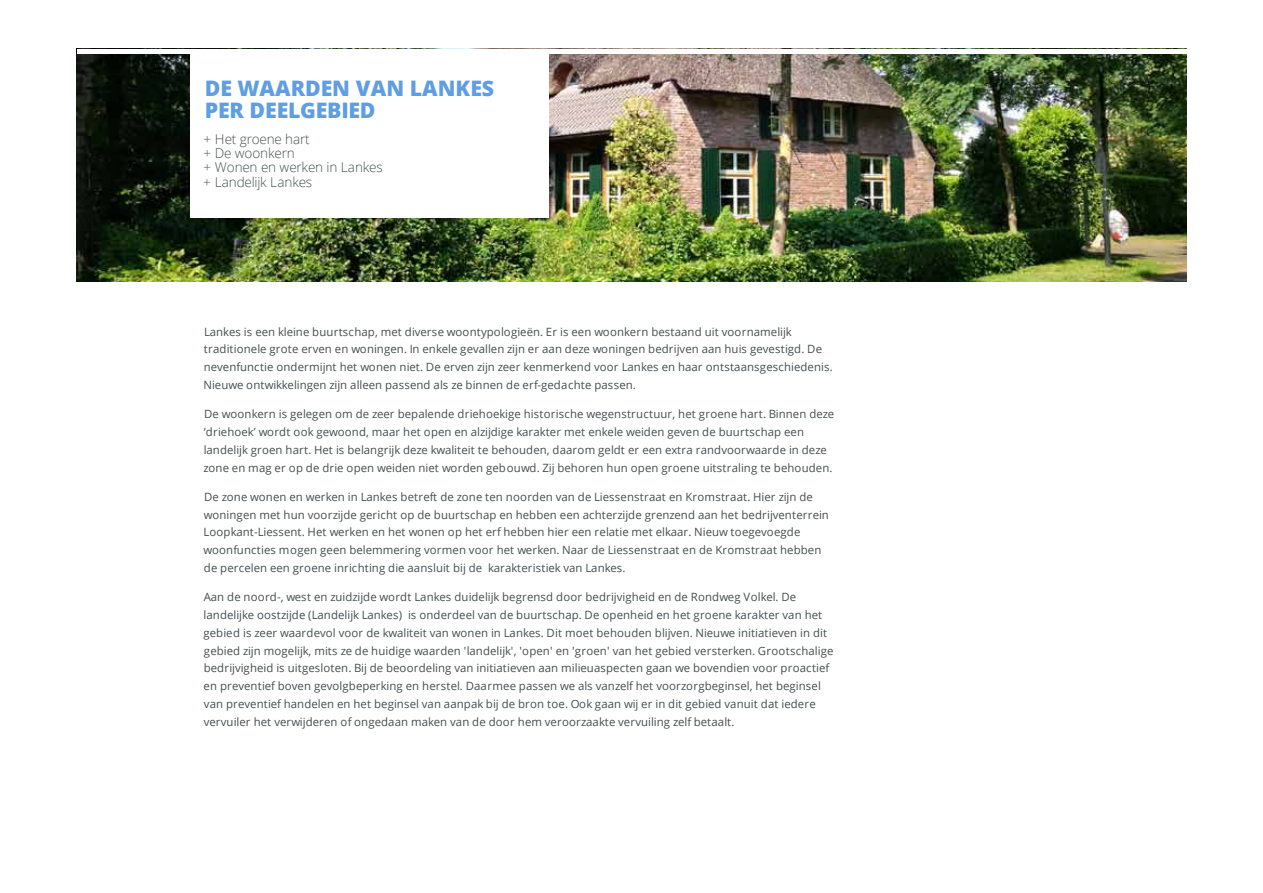
<style>
.page{position:relative;width:1263px;height:893px;background:#fff}
.page>*{position:absolute;margin:0;border:0;box-sizing:border-box;transform-origin:0 0}
.t1{font:800 21.3px/21.3px "Open Sans";letter-spacing:-.005em;color:#5f9ee2}
.t2{font:300 13.5px/14.2px "Open Sans";letter-spacing:-.01em;color:#454e51}
.t3{font:11.4px/17.9px "Open Sans";letter-spacing:.005em;color:#454e51}
</style>
<div class="page">
<img style="left:77px;top:54px;width:1109px;height:227px">
<div style="left:191px;top:53px;width:358px;height:165px;background:#fff"></div>
<h1 class="t1" style="left:205px;top:77px;width:291px">DE WAARDEN VAN LANKES<br>PER DEELGEBIED</h1>
<p class="t2" style="left:203px;top:132px;width:181px">+ Het groene hart<br>+ De woonkern<br>+ Wonen en werken in Lankes + Landelijk Lankes</p>
<p class="t3" style="left:204px;top:322px;width:631px">Lankes is een kleine buurtschap, met diverse woontypologieën. Er is een woonkern bestaand uit voornamelijk traditionele grote erven en woningen. In enkele gevallen zijn er aan deze woningen bedrijven aan huis gevestigd. De nevenfunctie ondermijnt het wonen niet. De erven zijn zeer kenmerkend voor Lankes en haar ontstaansgeschiedenis.<br>Nieuwe ontwikkelingen zijn alleen passend als ze binnen de erf-gedachte passen.</p>
<p class="t3" style="left:203px;top:405px;width:632px">De woonkern is gelegen om de zeer bepalende driehoekige historische wegenstructuur, het groene hart. Binnen deze ‘driehoek’ wordt ook gewoond, maar het open en alzijdige karakter met enkele weiden geven de buurtschap een landelijk groen hart. Het is belangrijk deze kwaliteit te behouden, daarom geldt er een extra randvoorwaarde in deze zone en mag er op de drie open weiden niet worden gebouwd. Zij behoren hun open groene uitstraling te behouden.</p>
<p class="t3" style="left:203px;top:487px;width:627px">De zone wonen en werken in Lankes betreft de zone ten noorden van de Liessenstraat en Kromstraat. Hier zijn de woningen met hun voorzijde gericht op de buurtschap en hebben een achterzijde grenzend aan het bedrijventerrein Loopkant-Liessent. Het werken en het wonen op het erf hebben hier een relatie met elkaar. Nieuw toegevoegde woonfuncties mogen geen belemmering vormen voor het werken. Naar de Liessenstraat en de Kromstraat hebben de percelen een groene inrichting die aansluit bij de karakteristiek van Lankes.</p>
<p class="t3" style="left:203px;top:588px;width:631px">Aan de noord-, west en zuidzijde wordt Lankes duidelijk begrensd door bedrijvigheid en de Rondweg Volkel. De landelijke oostzijde (Landelijk Lankes) is onderdeel van de buurtschap. De openheid en het groene karakter van het gebied is zeer waardevol voor de kwaliteit van wonen in Lankes. Dit moet behouden blijven. Nieuwe initiatieven in dit gebied zijn mogelijk, mits ze de huidige waarden 'landelijk', 'open' en 'groen' van het gebied versterken. Grootschalige bedrijvigheid is uitgesloten. Bij de beoordeling van initiatieven aan milieuaspecten gaan we bovendien voor proactief en preventief boven gevolgbeperking en herstel. Daarmee passen we als vanzelf het voorzorgbeginsel, het beginsel van preventief handelen en het beginsel van aanpak bij de bron toe. Ook gaan wij er in dit gebied vanuit dat iedere vervuiler het verwijderen of ongedaan maken van de door hem veroorzaakte vervuiling zelf betaalt.</p>
</div>
